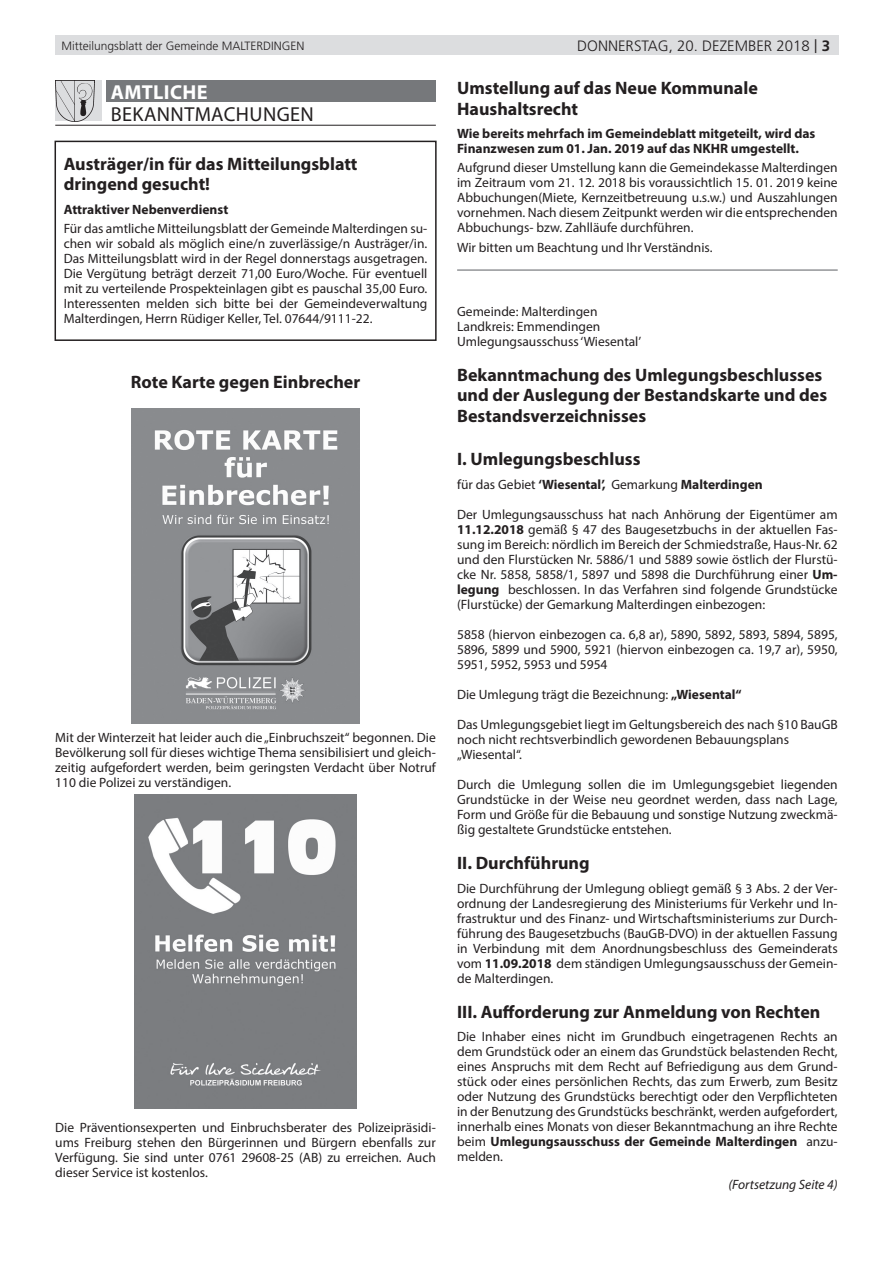
<style>
.page{position:relative;width:893px;height:1263px;background:#fff}
.page>*{position:absolute;margin:0;border:0;box-sizing:border-box;transform-origin:0 0}
.t1{font:20.25px "Myriad Pro";letter-spacing:.02em;color:#231f20}
.t2{font:700 20.25px "Myriad Pro";letter-spacing:.02em;color:#fff}
.t3{font:700 18px/20.2px "Myriad Pro";color:#231f20}
.t4{font:300 15px "Frutiger LT Std";color:#231f20}
.t5{font:13.5px/15px "Myriad Pro";color:#231f20;text-align:justify}
.t6{font:700 13.5px/15px "Myriad Pro";color:#231f20}
.t7{font:italic 13.5px "Myriad Pro";color:#231f20}
.t8{font:300 12px "Frutiger LT Std";color:#231f20}
.s1{font-family:"Arial Nova";font-weight:400}
.s2{font-weight:700}
.s3{font-weight:400}
</style>
<div class="page">
<div style="left:55px;top:36px;width:784px;height:19px;background:#dcdddf"></div>
<div style="left:56px;top:81px;width:46px;height:40px;background:#dcdddf"></div>
<img style="left:56px;top:81px;width:38px;height:40px">
<div style="left:106px;top:81px;width:330px;height:21px;background:#76787b"></div>
<hr style="left:55px;top:125px;width:381px;height:1px;background:#231f20">
<img style="left:132px;top:409px;width:227px;height:315px">
<img style="left:135px;top:795px;width:221px;height:313px">
<hr style="left:457px;top:269px;width:381px;height:2px;background:#939598">
<div style="left:55px;top:141px;width:382px;height:200px;border:2px solid #231f20"></div>
<p class="t8" style="left:62px;top:39px;width:244px">Mitteilungsblatt der Gemeinde MALTERDINGEN</p>
<p class="t4" style="left:577px;top:37px;width:254px">donnerstag, 20. dEZember 2018 <span class="s1">|</span> <span class="s2">3</span></p>
<h1 class="t2" style="left:111px;top:79px;width:99px">AMTLICHE</h1>
<h1 class="t1" style="left:111px;top:102px;width:205px">BEKANNTMACHUNGEN</h1>
<h2 class="t3" style="left:64px;top:153px;width:295px">Austräger/in für das Mitteilungsblatt dringend gesucht!</h2>
<p class="t6" style="left:64px;top:201px;width:166px">Attraktiver Nebenverdienst</p>
<p class="t5" style="left:64px;top:221px;width:365px">Für das amtliche Mitteilungsblatt der Gemeinde Malterdingen su&shy;chen wir sobald als möglich eine/n zuverlässige/n Austräger/in.<br>Das Mitteilungsblatt wird in der Regel donnerstags ausgetragen.<br>Die Vergütung beträgt derzeit 71,00 Euro/Woche. Für eventuell mit zu verteilende Prospekteinlagen gibt es pauschal 35,00 Euro.<br>Interessenten melden sich bitte bei der Gemeindeverwaltung Malterdingen, Herrn Rüdiger Keller, Tel. 07644/9111-22.</p>
<h2 class="t3" style="left:457px;top:78px;width:302px">Umstellung auf das Neue Kommunale<br>Haushaltsrecht</h2>
<p class="t6" style="left:457px;top:126px;width:360px">Wie bereits mehrfach im Gemeindeblatt mitgeteilt, wird das<br>Finanzwesen zum 01. Jan. 2019 auf das NKHR umgestellt.</p>
<p class="t5" style="left:457px;top:160px;width:382px">Aufgrund dieser Umstellung kann die Gemeindekasse Malterdingen im Zeitraum vom 21. 12. 2018 bis voraussichtlich 15. 01. 2019 keine Abbuchungen(Miete, Kernzeitbetreuung u.s.w.) und Auszahlungen vornehmen. Nach diesem Zeitpunkt werden wir die entsprechenden Abbuchungs- bzw. Zahlläufe durchführen.</p>
<p class="t5" style="left:457px;top:239px;width:257px">Wir bitten um Beachtung und Ihr Verständnis.</p>
<p class="t5" style="left:457px;top:304px;width:186px;text-align:left">Gemeinde: Malterdingen<br>Landkreis: Emmendingen<br>Umlegungsausschuss ‘Wiesental’</p>
<h2 class="t3" style="left:457px;top:364px;width:372px">Bekanntmachung des Umlegungsbeschlusses und der Auslegung der Bestandskarte und des<br>Bestandsverzeichnisses</h2>
<h2 class="t3" style="left:457px;top:449px;width:185px">I. Umlegungsbeschluss</h2>
<p class="t6" style="left:457px;top:476px;width:307px"><span class="s3">für das Gebiet</span> ‘Wiesental’, <span class="s3">Gemarkung</span> Malterdingen</p>
<p class="t5" style="left:457px;top:507px;width:382px">Der Umlegungsausschuss hat nach Anhörung der Eigentümer am <span class="s2">11.12.2018</span> gemäß § 47 des Baugesetzbuchs in der aktuellen Fas&shy;sung im Bereich: nördlich im Bereich der Schmiedstraße, Haus-Nr. 62 und den Flurstücken Nr. 5886/1 und 5889 sowie östlich der Flurstü&shy;cke Nr. 5858, 5858/1, 5897 und 5898 die Durchführung einer <span class="s2">Um&shy;legung</span> beschlossen. In das Verfahren sind folgende Grundstücke (Flurstücke) der Gemarkung Malterdingen einbezogen:</p>
<p class="t5" style="left:457px;top:627px;width:382px">5858 (hiervon einbezogen ca. 6,8 ar), 5890, 5892, 5893, 5894, 5895, 5896, 5899 und 5900, 5921 (hiervon einbezogen ca. 19,7 ar), 5950, 5951, 5952, 5953 und 5954</p>
<p class="t5" style="left:457px;top:687px;width:286px">Die Umlegung trägt die Bezeichnung: <span class="s2">„Wiesental“</span></p>
<p class="t5" style="left:457px;top:717px;width:382px;text-align:left">Das Umlegungsgebiet liegt im Geltungsbereich des nach §10 BauGB noch nicht rechtsverbindlich gewordenen Bebauungsplans „Wiesental“.</p>
<p class="t5" style="left:457px;top:777px;width:382px">Durch die Umlegung sollen die im Umlegungsgebiet liegenden Grundstücke in der Weise neu geordnet werden, dass nach Lage, Form und Größe für die Bebauung und sonstige Nutzung zweckmä&shy;ßig gestaltete Grundstücke entstehen.</p>
<h2 class="t3" style="left:457px;top:852px;width:134px">II. Durchführung</h2>
<p class="t5" style="left:457px;top:880px;width:382px">Die Durchführung der Umlegung obliegt gemäß § 3 Abs. 2 der Ver&shy;ordnung der Landesregierung des Ministeriums für Verkehr und In&shy;frastruktur und des Finanz- und Wirtschaftsministeriums zur Durch&shy;führung des Baugesetzbuchs (BauGB-DVO) in der aktuellen Fassung in Verbindung mit dem Anordnungsbeschluss des Gemeinderats vom <span class="s2">11.09.2018</span> dem ständigen Umlegungsausschuss der Gemein&shy;de Malterdingen.</p>
<h2 class="t3" style="left:457px;top:1001px;width:365px">III. Aufforderung zur Anmeldung von Rechten</h2>
<p class="t5" style="left:457px;top:1029px;width:382px">Die Inhaber eines nicht im Grundbuch eingetragenen Rechts an dem Grundstück oder an einem das Grundstück belastenden Recht, eines Anspruchs mit dem Recht auf Befriedigung aus dem Grund&shy;stück oder eines persönlichen Rechts, das zum Erwerb, zum Besitz oder Nutzung des Grundstücks berechtigt oder den Verpflichteten in der Benutzung des Grundstücks beschränkt, werden aufgefordert, innerhalb eines Monats von dieser Bekanntmachung an ihre Rechte beim <span class="s2">Umlegungsausschuss der Gemeinde Malterdingen</span> anzu&shy;melden.</p>
<p class="t7" style="left:728px;top:1176px;width:111px">(Fortsetzung Seite 4)</p>
<h2 class="t3" style="left:131px;top:372px;width:231px">Rote Karte gegen Einbrecher</h2>
<p class="t5" style="left:55px;top:730px;width:382px">Mit der Winterzeit hat leider auch die „Einbruchszeit“ begonnen. Die Bevölkerung soll für dieses wichtige Thema sensibilisiert und gleich&shy;zeitig aufgefordert werden, beim geringsten Verdacht über Notruf 110 die Polizei zu verständigen.</p>
<p class="t5" style="left:55px;top:1120px;width:382px">Die Präventionsexperten und Einbruchsberater des Polizeipräsidi&shy;ums Freiburg stehen den Bürgerinnen und Bürgern ebenfalls zur Verfügung. Sie sind unter 0761 29608-25 (AB) zu erreichen. Auch dieser Service ist kostenlos.</p>
</div>
